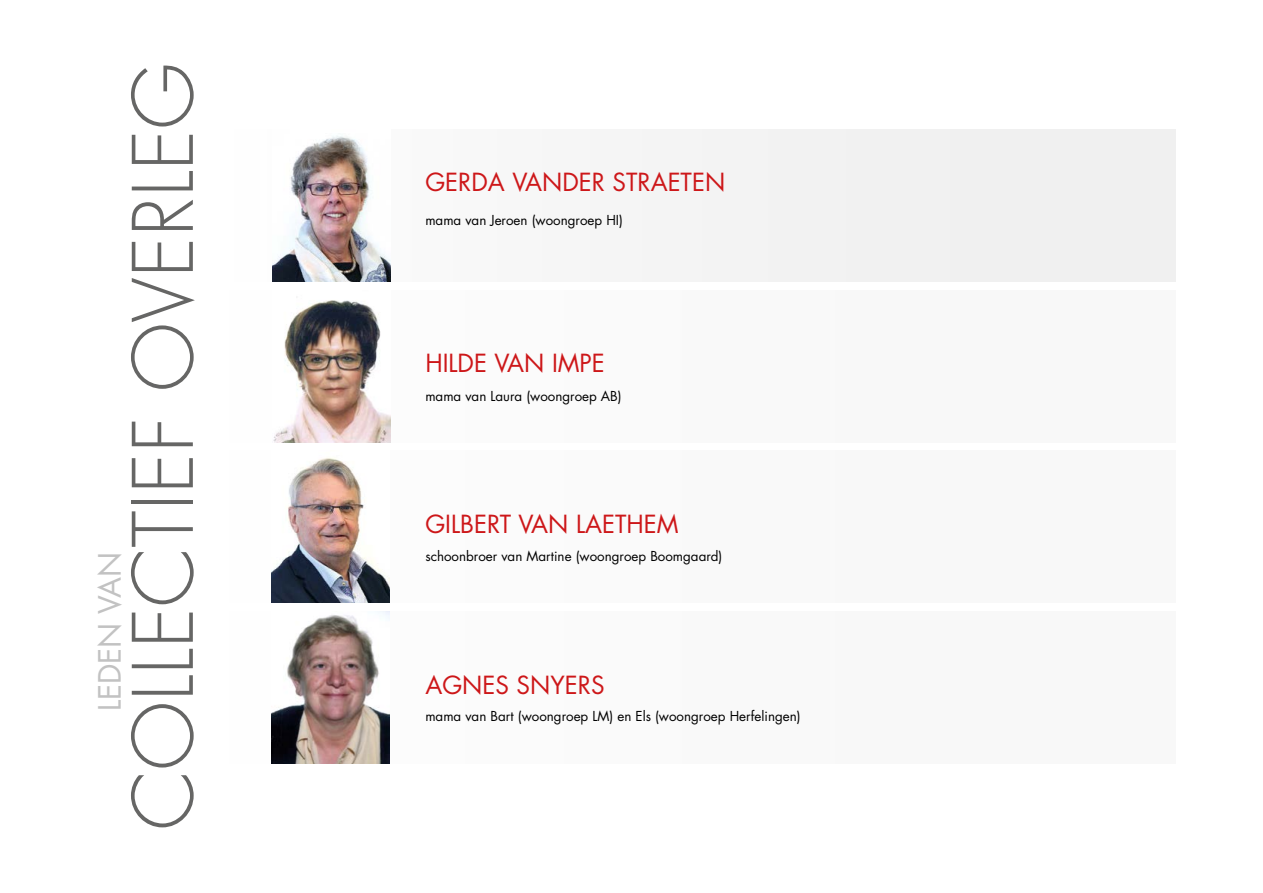
<style>
.page{position:relative;width:1263px;height:893px;background:#fff}
.page>*{position:absolute;margin:0;border:0;box-sizing:border-box;transform-origin:0 0}
.t1{font:300 81px "Futura Std";color:#666665}
.t2{font:30px "Futura Std";color:#c2c2c2}
.t3{font:24.3px "Futura Std";color:#cd1719}
.t4{font:13.35px "Futura Std";color:#000}
</style>
<div class="page">
<div style="left:230px;top:290px;width:946px;height:152px;background:#f8f8f8"></div>
<img style="left:274px;top:300px;width:117px;height:142px">
<div style="left:230px;top:129px;width:946px;height:153px;background:#f0f0f0"></div>
<img style="left:273px;top:129px;width:118px;height:153px">
<div style="left:230px;top:451px;width:946px;height:152px;background:#f8f8f8"></div>
<img style="left:272px;top:458px;width:118px;height:145px">
<div style="left:230px;top:611px;width:946px;height:152px;background:#f8f8f8"></div>
<img style="left:272px;top:611px;width:118px;height:152px">
<h2 class="t2" style="left:91px;top:711px;width:161px;rotate:-90deg">LEDEN VAN</h2>
<h1 class="t1" style="left:114px;top:830px;width:769px;rotate:-90deg">COLLECTIEF OVERLEG</h1>
<h3 class="t3" style="left:425px;top:167px;width:301px">GERDA VANDER STRAETEN</h3>
<p class="t4" style="left:425px;top:212px;width:199px">mama van Jeroen (woongroep HI)</p>
<h3 class="t3" style="left:425px;top:347px;width:181px">HILDE VAN IMPE</h3>
<p class="t4" style="left:425px;top:387px;width:198px">mama van Laura (woongroep AB)</p>
<h3 class="t3" style="left:425px;top:509px;width:255px">GILBERT VAN LAETHEM</h3>
<p class="t4" style="left:425px;top:547px;width:299px">schoonbroer van Martine (woongroep Boomgaard)</p>
<h3 class="t3" style="left:425px;top:669px;width:181px">AGNES SNYERS</h3>
<p class="t4" style="left:425px;top:708px;width:377px">mama van Bart (woongroep LM) en Els (woongroep Herfelingen)</p>
</div>
